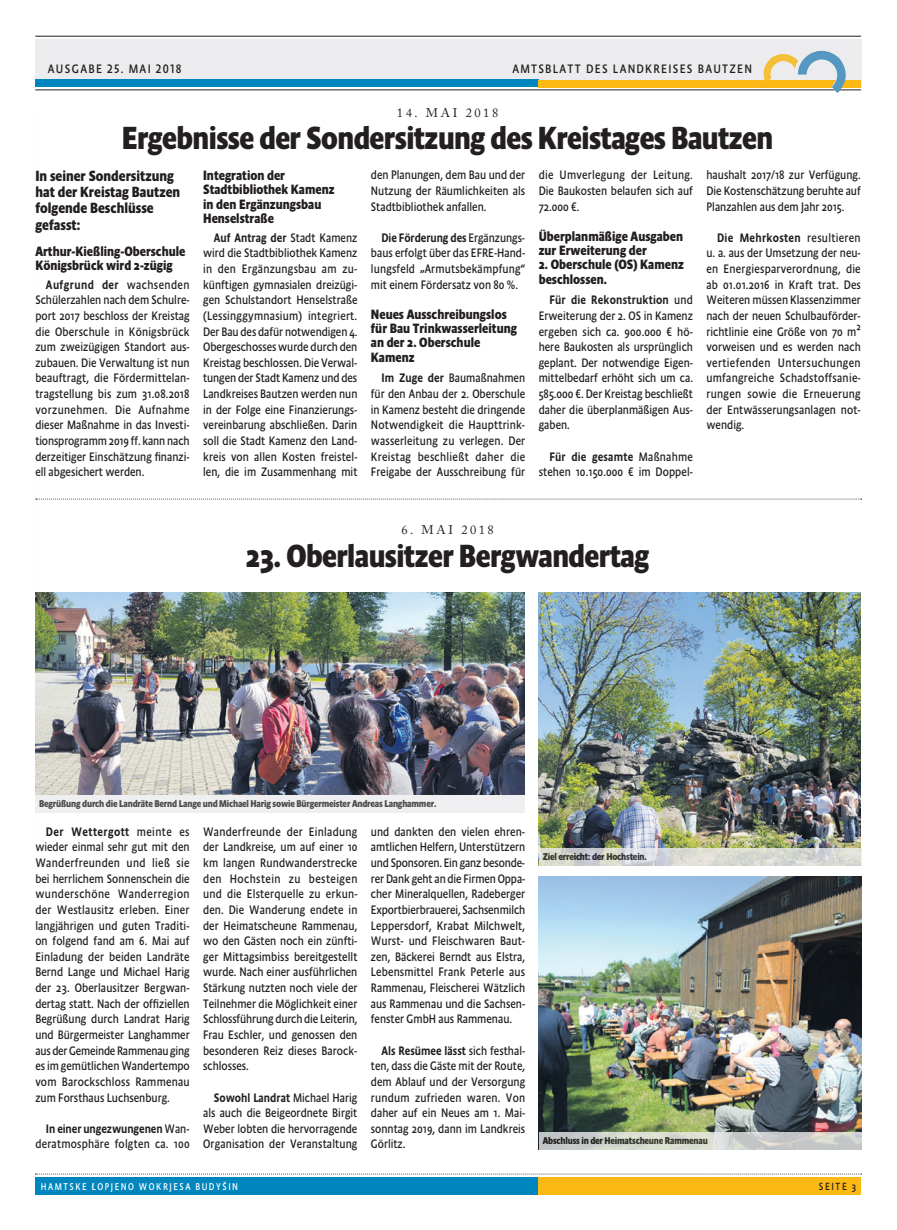
<style>
.page{position:relative;width:897px;height:1230px;background:#fff}
.page>*{position:absolute;margin:0;border:0;box-sizing:border-box;transform-origin:0 0}
.t1{font:700 32.5px "Absara Sans Head OT";letter-spacing:-.02em;color:#231f20;scale:.96 1}
.t2{font:700 15px/16.2px "Absara Sans Head OT";color:#231f20;scale:.95 1}
.t3{font:700 13.75px/14.4px "Absara Sans Head OT";color:#231f20;scale:.95 1}
.t4{font:12.5px/15.6px "Absara Sans Head OT";color:#231f20;text-align:justify;scale:.95 1}
.t5{font:12.5px "Absara Sans Head OT";letter-spacing:.1em;color:#231f20}
.t6{font:12.5px "Adobe Caslon Pro";letter-spacing:.2em;color:#231f20}
.t7{font:12.5px "Absara Sans Head OT";letter-spacing:.11em;color:#231f20}
.t8{font:10.62px "Absara Sans Head OT";letter-spacing:.16em;color:#231f20;scale:.95 1}
.t9{font:700 10px "Absara Sans Head OT";letter-spacing:-.02em;color:#231f20;scale:.95 1}
.t10{font:10px "Absara Sans Head OT";letter-spacing:.16em;color:#fff;scale:.95 1}
.s1{font-weight:500}
</style>
<div class="page">
<div style="left:35px;top:1177px;width:504px;height:17px;background:#0086be"></div>
<div style="left:538px;top:1177px;width:323px;height:18px;background:#fcb814"></div>
<svg style="left:35px;top:1173px;width:827px;height:1px"></svg>
<div style="left:35px;top:39px;width:826px;height:48px;background:#ececee"></div>
<div style="left:35px;top:80px;width:504px;height:7px;background:#0086be"></div>
<div style="left:538px;top:80px;width:323px;height:7px;background:#fcb814"></div>
<hr style="left:35px;top:90px;width:826px;height:1px;background:#231f20">
<hr style="left:35px;top:36px;width:826px;height:1px;background:#231f20">
<img style="left:762px;top:51px;width:85px;height:42px">
<svg style="left:35px;top:498px;width:827px;height:419px"></svg>
<img style="left:35px;top:592px;width:490px;height:202px">
<div style="left:35px;top:794px;width:490px;height:18px;background:#ececee"></div>
<img style="left:538px;top:592px;width:322px;height:273px">
<svg style="left:539px;top:848px;width:322px;height:18px;background:#d7d8d3"></svg>
<img style="left:539px;top:877px;width:322px;height:255px">
<svg style="left:539px;top:1132px;width:322px;height:18px;background:#ced1cd"></svg>
<p class="t7" style="left:48px;top:61px;width:135px">AUSGABE 25. MAI 2018</p>
<p class="t5" style="left:512px;top:61px;width:241px">AMTSBLATT DES LANDKREISES BAUTZEN</p>
<p class="t6" style="left:397px;top:105px;width:103px">14. MAI 2018</p>
<h1 class="t1" style="left:122px;top:119px;width:680px">Ergebnisse der Sondersitzung des Kreistages Bautzen</h1>
<p class="t2" style="left:35px;top:168px;width:154px">In seiner Sondersitzung hat der Kreistag Bautzen folgende Beschlüsse gefasst:</p>
<p class="t3" style="left:35px;top:244px;width:159px">Arthur-Kießling-Oberschule<br>Königsbrück wird 2-zügig</p>
<p class="t4" style="left:35px;top:277px;width:164px;text-indent:11px"><span class="s1">Aufgrund der</span> wachsenden Schülerzahlen nach dem Schulre&shy;port 2017 beschloss der Kreistag die Oberschule in Königsbrück zum zweizügigen Standort aus&shy;zubauen. Die Verwaltung ist nun beauftragt, die Fördermittelan&shy;tragstellung bis zum 31.08.2018 vorzunehmen. Die Aufnahme dieser Maßnahme in das Investi&shy;tionsprogramm 2019 ff. kann nach derzeitiger Einschätzung finanzi&shy;ell abgesichert werden.</p>
<p class="t3" style="left:203px;top:168px;width:140px">Integration der<br>Stadtbibliothek Kamenz in den Ergänzungsbau<br>Henselstraße</p>
<p class="t4" style="left:203px;top:230px;width:164px;text-indent:11px"><span class="s1">Auf Antrag der</span> Stadt Kamenz wird die Stadtbibliothek Kamenz in den Ergänzungsbau am zu&shy;künftigen gymnasialen dreizügi&shy;gen Schulstandort Henselstraße (Lessinggymnasium) integriert.<br>Der Bau des dafür notwendigen 4.<br>Obergeschosses wurde durch den Kreistag beschlossen. Die Verwal&shy;tungen der Stadt Kamenz und des Landkreises Bautzen werden nun in der Folge eine Finanzierungs&shy;vereinbarung abschließen. Darin soll die Stadt Kamenz den Land&shy;kreis von allen Kosten freistel&shy;len, die im Zusammenhang mit</p>
<p class="t4" style="left:371px;top:167px;width:164px">den Planungen, dem Bau und der Nutzung der Räumlichkeiten als Stadtbibliothek anfallen.</p>
<p class="t4" style="left:371px;top:230px;width:164px;text-indent:11px"><span class="s1">Die Förderung des</span> Ergänzungs&shy;baus erfolgt über das EFRE-Hand&shy;lungsfeld „Armutsbekämpfung“ mit einem Fördersatz von 80 %.</p>
<p class="t3" style="left:371px;top:307px;width:155px">Neues Ausschreibungslos für Bau Trinkwasserleitung an der 2. Oberschule<br>Kamenz</p>
<p class="t4" style="left:371px;top:370px;width:164px;text-indent:11px"><span class="s1">Im Zuge der</span> Baumaßnahmen für den Anbau der 2. Oberschule in Kamenz besteht die dringende Notwendigkeit die Haupttrink&shy;wasserleitung zu verlegen. Der Kreistag beschließt daher die Freigabe der Ausschreibung für</p>
<p class="t4" style="left:538px;top:167px;width:164px">die Umverlegung der Leitung.<br>Die Baukosten belaufen sich auf 72.000 €.</p>
<p class="t3" style="left:538px;top:229px;width:153px">Überplanmäßige Ausgaben zur Erweiterung der</p>
<p class="t3" style="left:538px;top:257px;width:154px">2. Oberschule (OS) Kamenz beschlossen.</p>
<p class="t4" style="left:538px;top:292px;width:164px;text-indent:11px"><span class="s1">Für die Rekonstruktion</span> und Erweiterung der 2. OS in Kamenz ergeben sich ca. 900.000 € hö&shy;here Baukosten als ursprünglich geplant. Der notwendige Eigen&shy;mittelbedarf erhöht sich um ca.<br>585.000 €. Der Kreistag beschließt daher die überplanmäßigen Aus&shy;gaben.</p>
<p class="t4" style="left:538px;top:448px;width:164px;text-align:right"><span class="s1">Für die gesamte</span> Maßnahme stehen 10.150.000 € im Doppel-</p>
<p class="t4" style="left:706px;top:167px;width:164px">haushalt 2017/18 zur Verfügung.<br>Die Kostenschätzung beruhte auf Planzahlen aus dem Jahr 2015.</p>
<p class="t4" style="left:706px;top:230px;width:164px;text-indent:11px"><span class="s1">Die Mehrkosten</span> resultieren u. a. aus der Umsetzung der neu&shy;en Energiesparverordnung, die ab 01.01.2016 in Kraft trat. Des Weiteren müssen Klassenzimmer nach der neuen Schulbauförder&shy;richtlinie eine Größe von 70 m² vorweisen und es werden nach vertiefenden Untersuchungen umfangreiche Schadstoffsanie&shy;rungen sowie die Erneuerung der Entwässerungsanlagen not&shy;wendig.</p>
<p class="t6" style="left:401px;top:522px;width:94px">6. MAI 2018</p>
<h1 class="t1" style="left:246px;top:536px;width:422px">23. Oberlausitzer Bergwandertag</h1>
<p class="t9" style="left:39px;top:797px;width:419px">Begrüßung durch die Landräte Bernd Lange und Michael Harig sowie Bürgermeister Andreas Langhammer.</p>
<p class="t4" style="left:35px;top:823px;width:164px;text-indent:11px"><span class="s1">Der Wettergott</span> meinte es wieder einmal sehr gut mit den Wanderfreunden und ließ sie bei herrlichem Sonnenschein die wunderschöne Wanderregion der Westlausitz erleben. Einer langjährigen und guten Traditi&shy;on folgend fand am 6. Mai auf Einladung der beiden Landräte Bernd Lange und Michael Harig der 23. Oberlausitzer Bergwan&shy;dertag statt. Nach der offiziellen Begrüßung durch Landrat Harig und Bürgermeister Langhammer aus der Gemeinde Rammenau ging es im gemütlichen Wandertempo vom Barockschloss Rammenau zum Forsthaus Luchsenburg.</p>
<p class="t4" style="left:35px;top:1120px;width:164px;text-align:right"><span class="s1">In einer ungezwungenen</span> Wan&shy;deratmosphäre folgten ca. 100</p>
<p class="t4" style="left:203px;top:823px;width:164px">Wanderfreunde der Einladung der Landkreise, um auf einer 10 km langen Rundwanderstrecke den Hochstein zu besteigen und die Elsterquelle zu erkun&shy;den. Die Wanderung endete in der Heimatscheune Rammenau, wo den Gästen noch ein zünfti&shy;ger Mittagsimbiss bereitgestellt wurde. Nach einer ausführlichen Stärkung nutzten noch viele der Teilnehmer die Möglichkeit einer Schlossführung durch die Leiterin, Frau Eschler, und genossen den besonderen Reiz dieses Barock&shy;schlosses.</p>
<p class="t4" style="left:203px;top:1089px;width:164px;text-indent:11px"><span class="s1">Sowohl Landrat</span> Michael Harig als auch die Beigeordnete Birgit Weber lobten die hervorragende Organisation der Veranstaltung</p>
<p class="t4" style="left:371px;top:823px;width:164px">und dankten den vielen ehren&shy;amtlichen Helfern, Unterstützern und Sponsoren. Ein ganz besonde&shy;rer Dank geht an die Firmen Oppa&shy;cher Mineralquellen, Radeberger Exportbierbrauerei, Sachsenmilch Leppersdorf, Krabat Milchwelt, Wurst- und Fleischwaren Baut&shy;zen, Bäckerei Berndt aus Elstra, Lebensmittel Frank Peterle aus Rammenau, Fleischerei Wätzlich aus Rammenau und die Sachsen&shy;fenster GmbH aus Rammenau.</p>
<p class="t4" style="left:371px;top:1042px;width:164px;text-indent:11px"><span class="s1">Als Resümee lässt</span> sich festhal&shy;ten, dass die Gäste mit der Route, dem Ablauf und der Versorgung rundum zufrieden waren. Von daher auf ein Neues am 1. Mai&shy;sonntag 2019, dann im Landkreis Görlitz.</p>
<p class="t9" style="left:542px;top:850px;width:111px">Ziel erreicht: der Hochstein.</p>
<p class="t9" style="left:542px;top:1134px;width:175px">Abschluss in der Heimatscheune Rammenau</p>
<p class="t10" style="left:41px;top:1180px;width:209px">HAMTSKE <sup>/</sup>LOPJENO WOKRJESA BUDYŠIN</p>
<p class="t8" style="left:818px;top:1179px;width:41px">SEITE 3</p>
</div>
